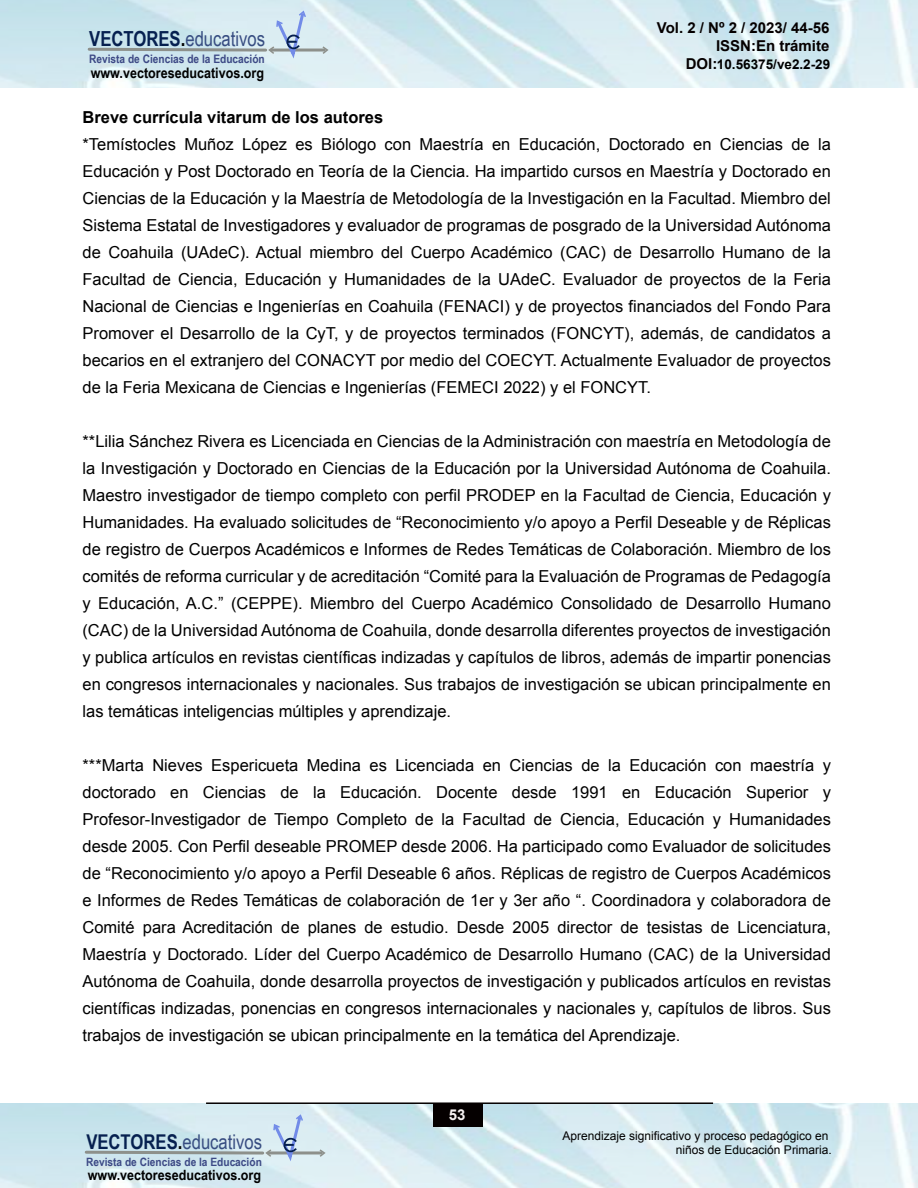
<style>
.page{position:relative;width:918px;height:1188px;background:#fff}
.page>*{position:absolute;margin:0;border:0;box-sizing:border-box;transform-origin:0 0}
.t1{font:20.7px "Arial Narrow";color:#374d81}
.t2{font:20.4px "Arial Narrow";color:#374d81}
.t3{font:16.5px/27px "Arial";color:#000;text-align:justify}
.t4{font:700 16.5px "Arial";color:#000}
.t5{font:700 15px/18px "Arial";color:#050000;text-align:right}
.t6{font:700 15px "Arial";color:#f7f2f2}
.t7{font:700 14.55px "Arial Narrow";color:#000;scale:1.06 1}
.t8{font:700 14.25px "Arial Narrow";color:#000;scale:1.08 1}
.t9{font:700 13.5px "Arial";color:#000}
.t10{font:12px/14.4px "Arial";color:#000;text-align:right}
.t11{font:700 11.7px "Arial Narrow";color:#3c4985;scale:1.06 1}
.t12{font:700 11.55px "Arial Narrow";color:#3c4985;scale:1.08 1}
.s1{font-weight:700;color:#062050}
.s2{font-weight:700;color:#000}
.s3{font-size:15px;color:#050000}
</style>
<div class="page">
<img style="left:0;top:1103px;width:918px;height:85px">
<hr style="left:268px;top:1151px;width:55px;height:3px;background:#8d908b">
<svg style="left:318px;top:1148px;width:9px;height:10px"></svg>
<svg style="left:83px;top:1113px;width:221px;height:53px;background:#cadfe8"></svg>
<hr style="left:206px;top:1102px;width:507px;height:2px;background:#050000">
<div style="left:433px;top:1103px;width:50px;height:23px;background:#050000"></div>
<img style="left:0;top:0;width:918px;height:88px">
<hr style="left:271px;top:49px;width:55px;height:3px;background:#8d908b">
<svg style="left:321px;top:45px;width:9px;height:10px"></svg>
<svg style="left:86px;top:9px;width:221px;height:54px;background:#cae0e8"></svg>
<p class="t1" style="left:89px;top:24px;width:177px"><span class="s1">VECTORES</span><span class="s2">.</span>educativos</p>
<p class="t7" style="left:91px;top:62px;width:165px">www.vectoreseducativos.org</p>
<p class="t11" style="left:89px;top:50px;width:167px">Revista de Ciencias de la Educación</p>
<p class="t5" style="left:657px;top:19px;width:174px">Vol. 2 / Nº 2 / 2023/ 44-56<br>ISSN:En trámite</p>
<p class="t9" style="left:686px;top:55px;width:146px"><span class="s3">DOI:</span>10.56375/ve2.2-29</p>
<p class="t4" style="left:82px;top:106px;width:302px">Breve currícula vitarum de los autores</p>
<p class="t3" style="left:82px;top:131px;width:750px">*Temístocles Muñoz López es Biólogo con Maestría en Educación, Doctorado en Ciencias de la Educación y Post Doctorado en Teoría de la Ciencia. Ha impartido cursos en Maestría y Doctorado en Ciencias de la Educación y la Maestría de Metodología de la Investigación en la Facultad. Miembro del Sistema Estatal de Investigadores y evaluador de programas de posgrado de la Universidad Autónoma de Coahuila (UAdeC). Actual miembro del Cuerpo Académico (CAC) de Desarrollo Humano de la Facultad de Ciencia, Educación y Humanidades de la UAdeC. Evaluador de proyectos de la Feria Nacional de Ciencias e Ingenierías en Coahuila (FENACI) y de proyectos financiados del Fondo Para Promover el Desarrollo de la CyT, y de proyectos terminados (FONCYT), además, de candidatos a becarios en el extranjero del CONACYT por medio del COECYT. Actualmente Evaluador de proyectos de la Feria Mexicana de Ciencias e Ingenierías (FEMECI 2022) y el FONCYT.</p>
<p class="t3" style="left:82px;top:428px;width:750px">**Lilia Sánchez Rivera es Licenciada en Ciencias de la Administración con maestría en Metodología de la Investigación y Doctorado en Ciencias de la Educación por la Universidad Autónoma de Coahuila.<br>Maestro investigador de tiempo completo con perfil PRODEP en la Facultad de Ciencia, Educación y Humanidades. Ha evaluado solicitudes de “Reconocimiento y/o apoyo a Perfil Deseable y de Réplicas de registro de Cuerpos Académicos e Informes de Redes Temáticas de Colaboración. Miembro de los comités de reforma curricular y de acreditación “Comité para la Evaluación de Programas de Pedagogía y Educación, A.C.” (CEPPE). Miembro del Cuerpo Académico Consolidado de Desarrollo Humano (CAC) de la Universidad Autónoma de Coahuila, donde desarrolla diferentes proyectos de investigación y publica artículos en revistas científicas indizadas y capítulos de libros, además de impartir ponencias en congresos internacionales y nacionales. Sus trabajos de investigación se ubican principalmente en las temáticas inteligencias múltiples y aprendizaje.</p>
<p class="t3" style="left:82px;top:752px;width:750px">***Marta Nieves Espericueta Medina es Licenciada en Ciencias de la Educación con maestría y doctorado en Ciencias de la Educación. Docente desde 1991 en Educación Superior y Profesor-Investigador de Tiempo Completo de la Facultad de Ciencia, Educación y Humanidades desde 2005. Con Perfil deseable PROMEP desde 2006. Ha participado como Evaluador de solicitudes de “Reconocimiento y/o apoyo a Perfil Deseable 6 años. Réplicas de registro de Cuerpos Académicos e Informes de Redes Temáticas de colaboración de 1er y 3er año “. Coordinadora y colaboradora de Comité para Acreditación de planes de estudio. Desde 2005 director de tesistas de Licenciatura, Maestría y Doctorado. Líder del Cuerpo Académico de Desarrollo Humano (CAC) de la Universidad Autónoma de Coahuila, donde desarrolla proyectos de investigación y publicados artículos en revistas científicas indizadas, ponencias en congresos internacionales y nacionales y, capítulos de libros. Sus trabajos de investigación se ubican principalmente en la temática del Aprendizaje.</p>
<p class="t2" style="left:86px;top:1127px;width:177px"><span class="s1">VECTORES</span><span class="s2">.</span>educativos</p>
<p class="t8" style="left:88px;top:1164px;width:162px">www.vectoreseducativos.org</p>
<p class="t12" style="left:86px;top:1153px;width:164px">Revista de Ciencias de la Educación</p>
<p class="t6" style="left:449px;top:1105px;width:18px">53</p>
<p class="t10" style="left:563px;top:1129px;width:271px">Aprendizaje significativo y proceso pedagógico en niños de Educación Primaria.</p>
</div>
